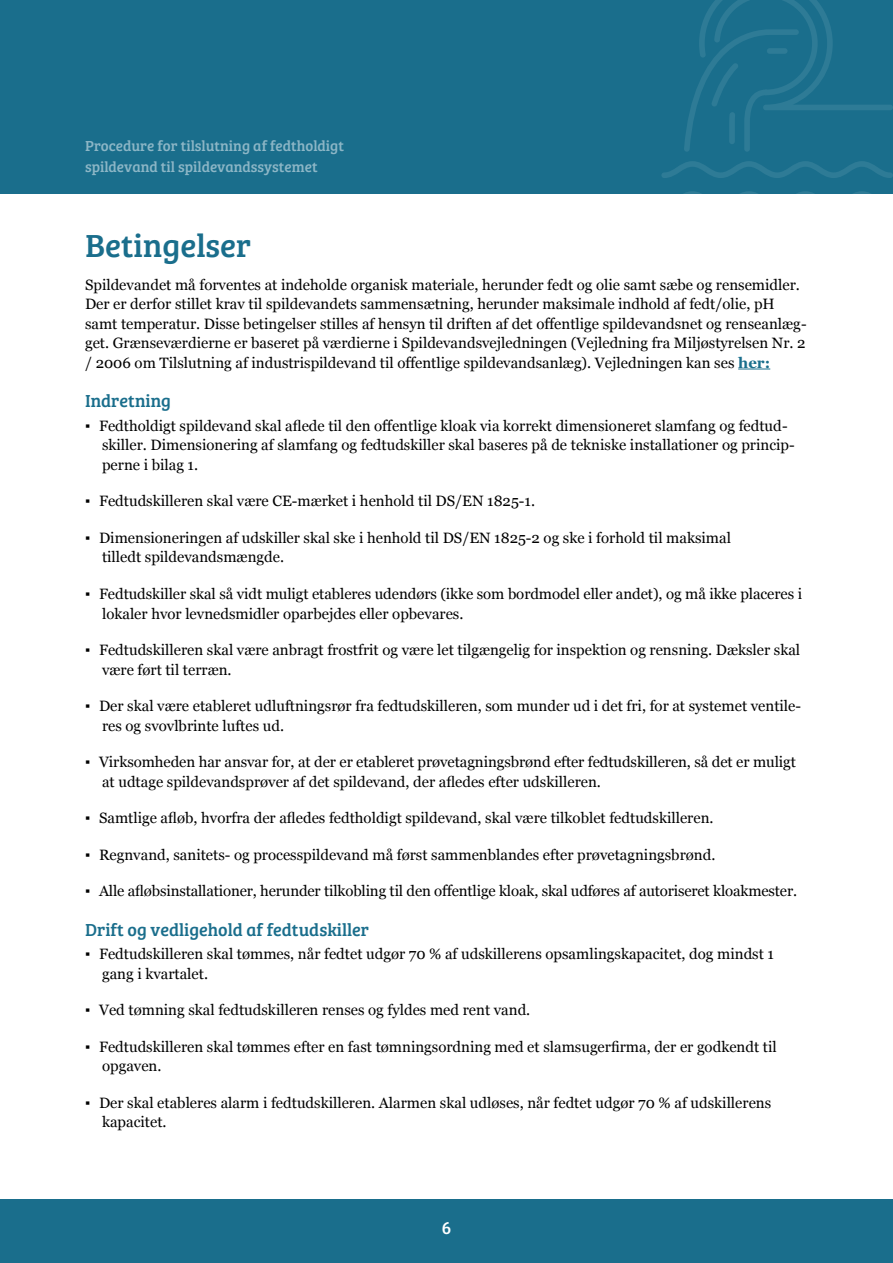
<style>
.page{position:relative;width:893px;height:1263px;background:#fff}
.page>*{position:absolute;margin:0;border:0;box-sizing:border-box;transform-origin:0 0}
.Underoverskrift{font:33px "Bree Serif";color:#1a6e8c}
.under_underoverskrif{font:18px "Bree Serif";color:#1a6e8c}
.t1{font:18px "Bree Serif";color:#fff}
.Brød{font:15px/19.5px "Georgia";color:#000}
.t2{font:15px/21px "Bree Serif";color:#8cb6c6}
.s1{font-weight:700;color:#196e8c}
</style>
<div class="page">
<div style="left:0;top:0;width:893px;height:193px;background:#1a6e8c"></div>
<svg style="left:661px;top:161px;width:232px;height:17px"></svg>
<svg style="left:686px;top:191px;width:183px;height:2px"></svg>
<svg style="left:684px;top:0;width:209px;height:152px"></svg>
<div style="left:0;top:1199px;width:893px;height:64px;background:#1a6e8c"></div>
<hr style="left:738px;top:369px;width:32px;height:1px;background:#196e8c">
<p class="t2" style="left:85px;top:134px;width:261px">Procedure for tilslutning af fedtholdigt spildevand til spildevandssystemet</p>
<h2 class="Underoverskrift" style="left:85px;top:221px;width:168px">Betingelser</h2>
<p class="Brød" style="left:85px;top:274px;width:723px">Spildevandet må forventes at indeholde organisk materiale, herunder fedt og olie samt sæbe og rensemidler.<br>Der er derfor stillet krav til spildevandets sammensætning, herunder maksimale indhold af fedt/olie, pH samt temperatur. Disse betingelser stilles af hensyn til driften af det offentlige spildevandsnet og renseanlæg&shy;get. Grænseværdierne er baseret på værdierne i Spildevandsvejledningen (Vejledning fra Miljøstyrelsen Nr. 2 / 2006 om Tilslutning af industrispildevand til offentlige spildevandsanlæg). Vejledningen kan ses <span class="s1">her:</span></p>
<h3 class="under_underoverskrif" style="left:85px;top:387px;width:88px">Indretning</h3>
<p class="Brød" style="left:102px;top:415px;width:694px;text-indent:-17px">▪ Fedtholdigt spildevand skal aflede til den offentlige kloak via korrekt dimensioneret slamfang og fedtud&shy;skiller. Dimensionering af slamfang og fedtudskiller skal baseres på de tekniske installationer og princip&shy;perne i bilag 1.</p>
<p class="Brød" style="left:85px;top:491px;width:451px">▪ Fedtudskilleren skal være CE-mærket i henhold til DS/EN 1825-1.</p>
<p class="Brød" style="left:102px;top:527px;width:630px;text-indent:-17px">▪ Dimensioneringen af udskiller skal ske i henhold til DS/EN 1825-2 og ske i forhold til maksimal tilledt spildevandsmængde.</p>
<p class="Brød" style="left:102px;top:583px;width:701px;text-indent:-17px">▪ Fedtudskiller skal så vidt muligt etableres udendørs (ikke som bordmodel eller andet), og må ikke placeres i lokaler hvor levnedsmidler oparbejdes eller opbevares.</p>
<p class="Brød" style="left:102px;top:639px;width:700px;text-indent:-17px">▪ Fedtudskilleren skal være anbragt frostfrit og være let tilgængelig for inspektion og rensning. Dæksler skal være ført til terræn.</p>
<p class="Brød" style="left:102px;top:695px;width:701px;text-indent:-17px">▪ Der skal være etableret udluftningsrør fra fedtudskilleren, som munder ud i det fri, for at systemet ventile&shy;res og svovlbrinte luftes ud.</p>
<p class="Brød" style="left:102px;top:751px;width:695px;text-indent:-17px">▪ Virksomheden har ansvar for, at der er etableret prøvetagningsbrønd efter fedtudskilleren, så det er muligt at udtage spildevandsprøver af det spildevand, der afledes efter udskilleren.</p>
<p class="Brød" style="left:85px;top:807px;width:630px">▪ Samtlige afløb, hvorfra der afledes fedtholdigt spildevand, skal være tilkoblet fedtudskilleren.</p>
<p class="Brød" style="left:85px;top:844px;width:632px">▪ Regnvand, sanitets- og processpildevand må først sammenblandes efter prøvetagningsbrønd.</p>
<p class="Brød" style="left:85px;top:880px;width:713px">▪ Alle afløbsinstallationer, herunder tilkobling til den offentlige kloak, skal udføres af autoriseret kloakmester.</p>
<h3 class="under_underoverskrif" style="left:85px;top:915px;width:286px">Drift og vedligehold af fedtudskiller</h3>
<p class="Brød" style="left:102px;top:944px;width:673px;text-indent:-17px">▪ Fedtudskilleren skal tømmes, når fedtet udgør 70 % af udskillerens opsamlingskapacitet, dog mindst 1 gang i kvartalet.</p>
<p class="Brød" style="left:85px;top:1000px;width:447px">▪ Ved tømning skal fedtudskilleren renses og fyldes med rent vand.</p>
<p class="Brød" style="left:102px;top:1036px;width:676px;text-indent:-17px">▪ Fedtudskilleren skal tømmes efter en fast tømningsordning med et slamsugerfirma, der er godkendt til opgaven.</p>
<p class="Brød" style="left:102px;top:1092px;width:671px;text-indent:-17px">▪ Der skal etableres alarm i fedtudskilleren. Alarmen skal udløses, når fedtet udgør 70 % af udskillerens kapacitet.</p>
<p class="t1" style="left:442px;top:1214px;width:11px">6</p>
</div>
